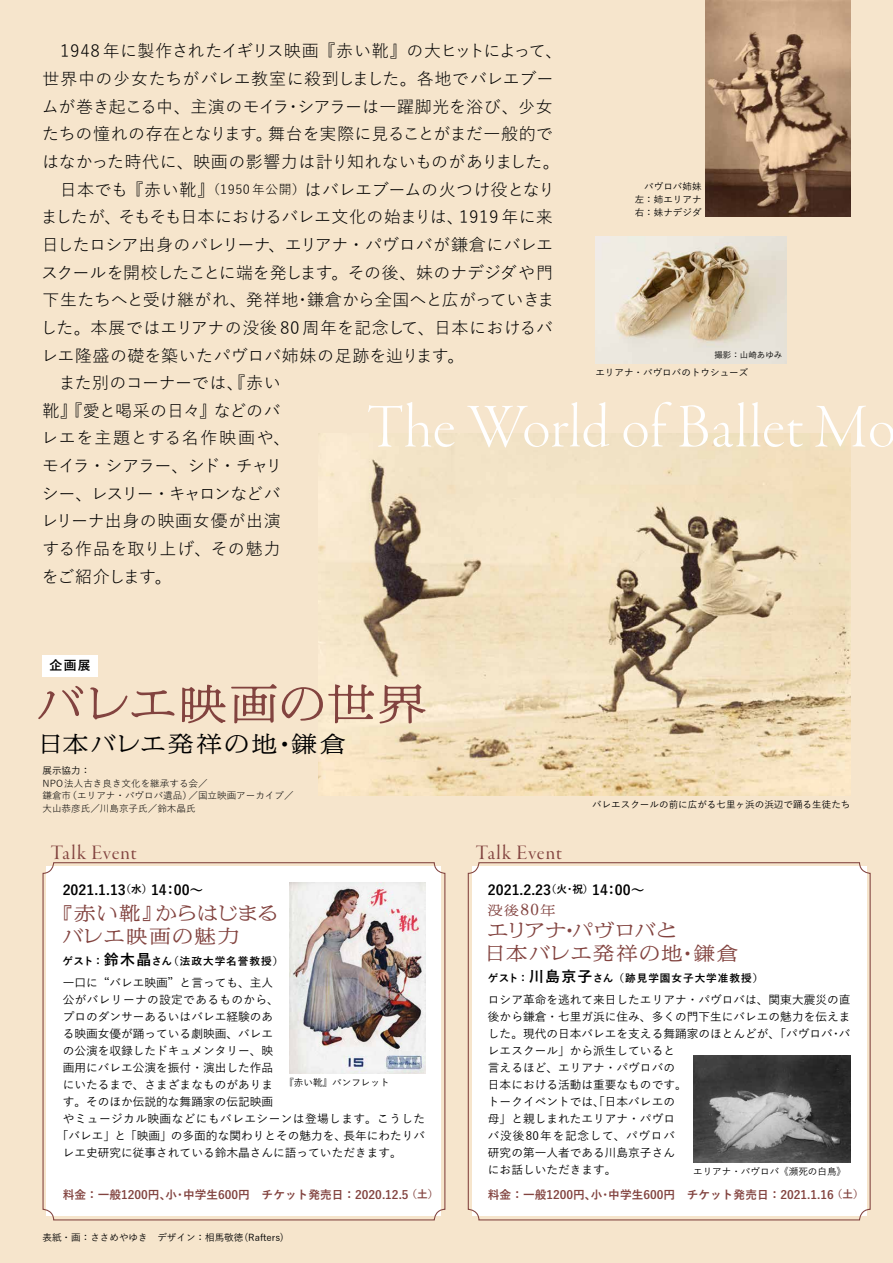
<style>
.page{position:relative;width:893px;height:1263px;background:#f6e5cc}
.page>*{position:absolute;margin:0;border:0;box-sizing:border-box;transform-origin:0 0}
.t1{font:63.75px "Garamond Premr Pro Lt Disp";letter-spacing:.005em;color:#fff}
.t2{font:21.75px "Asahi TV Pg Min";letter-spacing:.085em;color:#000;scale:1.18 1}
.t3{font:21.3px "Garamond Premr Pro Disp";letter-spacing:.05em;color:#82433f}
.t4{font:18px/23.4px "Asahi TV Pg Min";letter-spacing:.065em;color:#82433f;scale:1.18 1}
.t5{font:18px "Asahi TV Pg Min";letter-spacing:-.01em;color:#82433f;scale:1.18 1}
.t6{font:18px "Asahi TV Pg Min";letter-spacing:.06em;color:#82433f;scale:1.18 1}
.t7{font:18px "Asahi TV Pg Min";letter-spacing:.01em;color:#82433f;scale:1.18 1}
.t8{font:18px "Asahi TV Pg Min";color:#000;scale:1.18 1}
.t9{font:16.95px/27.6px "Yu Go Pr 6 N";letter-spacing:-.005em;color:#000}
.t10{font:16.95px "Yu Go Pr 6 N";letter-spacing:-.03em;color:#000}
.t11{font:16.95px "Yu Go Pr 6 N";letter-spacing:.02em;color:#000}
.t12{font:16.95px "Yu Go Pr 6 N";letter-spacing:-.025em;color:#000}
.t13{font:16.95px "Yu Go Pr 6 N";letter-spacing:-.04em;color:#000}
.t14{font:16.95px "Yu Go Pr 6 N";letter-spacing:.035em;color:#000}
.t15{font:700 14.85px "Yu Go Pr 6 N";letter-spacing:.09em;color:#000}
.t16{font:14.4px "Asahi TV Pg Min";color:#82433f;scale:1.18 1}
.t17{font:14.1px "Asahi TV Pg Min";color:#82433f;scale:1.05 1}
.t18{font:700 13.8px "Yu Go Pr 6 N";color:#000}
.t19{font:12.75px "Yu Go Pr 6 N";letter-spacing:.04em;color:#000}
.t20{font:700 12.75px "Yu Go Pr 6 N";color:#000}
.t21{font:12.6px "Asahi TV Pg Min";color:#82433f;scale:1.18 1}
.t22{font:500 11.7px/17px "Yu Go Pr 6 N";color:#000}
.t23{font:700 11.7px "Yu Go Pr 6 N";color:#82433f}
.t24{font:500 11.7px/17px "Yu Go Pr 6 N";letter-spacing:.035em;color:#000;text-align:right}
.t25{font:700 10.65px "Yu Go Pr 6 N";letter-spacing:.09em;color:#000}
.t26{font:700 10.65px "Yu Go Pr 6 N";color:#82433f}
.t27{font:500 9.6px/12.8px "Yu Go Pr 6 N";color:#000;text-align:justify}
.t28{font:9.6px/12.8px "Yu Go Pr 6 N";color:#000}
.t29{font:500 8.55px "Yu Go Pr 6 N";color:#000}
.s1{font-size:12.75px}
.s2{font-size:10.65px}
</style>
<div class="page">
<img style="left:319px;top:434px;width:531px;height:361px">
<div style="left:43px;top:655px;width:55px;height:21px;background:#fff"></div>
<div style="left:472px;top:866px;width:394px;height:350px;background:#fff"></div>
<div style="left:468px;top:862px;width:403px;height:358px;border:1px solid #82433f;border-radius:11px"></div>
<div style="left:47px;top:866px;width:394px;height:350px;background:#fff"></div>
<div style="left:43px;top:862px;width:402px;height:358px;border:1px solid #82433f;border-radius:11px"></div>
<img style="left:693px;top:1056px;width:157px;height:106px">
<img style="left:706px;top:0;width:144px;height:217px">
<img style="left:595px;top:236px;width:192px;height:128px">
<img style="left:289px;top:882px;width:136px;height:192px">
<svg style="left:38px;top:684px;width:387px;height:39px"></svg>
<h3 class="t10" style="left:43px;top:36px;width:521px">　1948 年に製作されたイギリス映画『赤い靴』の大ヒットによって、</h3>
<h3 class="t11" style="left:42px;top:63px;width:512px">世界中の少女たちがバレエ教室に殺到しました。各地でバレエブー</h3>
<h3 class="t9" style="left:297px;top:91px;width:257px">シアラーは一躍脚光を浴び、少女</h3>
<h3 class="t9" style="left:268px;top:91px;width:286px;text-indent:-227px">ムが巻き起こる中、主演のモイラ<br>舞台を実際に見ることがまだ一般的で</h3>
<h3 class="t9" style="left:285px;top:91px;width:19px">・</h3>
<h3 class="t9" style="left:42px;top:118px;width:232px">たちの憧れの存在となります。</h3>
<h3 class="t9" style="left:42px;top:146px;width:519px">はなかった時代に、映画の影響力は計り知れないものがありました。</h3>
<h3 class="t9" style="left:305px;top:174px;width:252px">はバレエブームの火つけ役となり</h3>
<h3 class="t9" style="left:43px;top:174px;width:179px">　日本でも『赤い靴』<span class="s1">（</span></h3>
<p class="t27" style="left:635px;top:179px;width:68px;text-indent:10px">パヴロバ姉妹左：姉エリアナ右：妹ナデジダ</p>
<p class="t19" style="left:220px;top:178px;width:86px">1950年公開）</p>
<h3 class="t14" style="left:459px;top:201px;width:95px">1919年に来</h3>
<h3 class="t13" style="left:118px;top:201px;width:347px">そもそも日本におけるバレエ文化の始まりは、</h3>
<h3 class="t9" style="left:41px;top:201px;width:82px">ましたが、</h3>
<h3 class="t10" style="left:42px;top:229px;width:513px">日したロシア出身のバレリーナ、エリアナ・パヴロバが鎌倉にバレエ</h3>
<h3 class="t9" style="left:41px;top:256px;width:513px">スクールを開校したことに端を発します。その後、妹のナデジダや門</h3>
<h3 class="t12" style="left:307px;top:284px;width:249px">鎌倉から全国へと広がっていきま</h3>
<h3 class="t11" style="left:42px;top:284px;width:257px">下生たちへと受け継がれ、発祥地</h3>
<h3 class="t9" style="left:40px;top:312px;width:514px">した。本展ではエリアナの没後 80 周年を記念して、日本におけるバ</h3>
<h3 class="t9" style="left:41px;top:339px;width:425px">レエ隆盛の礎を築いたパヴロバ姉妹の足跡を辿ります。</h3>
<h3 class="t12" style="left:43px;top:367px;width:240px">　また別のコーナーでは、『赤い</h3>
<h3 class="t9" style="left:214px;top:395px;width:69px">などのバ</h3>
<h3 class="t9" style="left:294px;top:284px;width:19px">・</h3>
<p class="t29" style="left:714px;top:347px;width:70px">撮影：山崎あゆみ</p>
<p class="t27" style="left:595px;top:365px;width:155px">エリアナ・パヴロバのトウシューズ</p>
<h1 class="t1" style="left:368px;top:392px;width:530px">The World of Ballet Mo</h1>
<h3 class="t9" style="left:41px;top:395px;width:250px">靴』『愛と喝采の日々』<br>レエを主題とする名作映画や、モイラ・シアラー、シド・チャリシー、レスリー・キャロンなどバレリーナ出身の映画女優が出演する作品を取り上げ、その魅力をご紹介します。</h3>
<p class="t20" style="left:50px;top:658px;width:43px">企画展</p>
<h2 class="t2" style="left:38px;top:727px;width:204px">日本バレエ発祥の地</h2>
<h2 class="t2" style="left:292px;top:727px;width:47px">鎌倉</h2>
<h3 class="t8" style="left:274px;top:730px;width:20px">・</h3>
<p class="t27" style="left:43px;top:763px;width:49px">展示協力：</p>
<p class="t28" style="left:188px;top:775px;width:107px;text-indent:-146px">NPO法人古き良き文化を継承する会／<br>／国立映画アーカイブ／</p>
<p class="t28" style="left:68px;top:788px;width:126px">（エリアナ・パヴロバ遺品）</p>
<p class="t28" style="left:43px;top:788px;width:155px">鎌倉市<br>大山恭彦氏／川島京子氏／鈴木晶氏</p>
<h3 class="t3" style="left:51px;top:840px;width:87px">Talk Event</h3>
<p class="t18" style="left:63px;top:882px;width:65px">2021.1.13</p>
<p class="t18" style="left:151px;top:882px;width:54px">14：00~</p>
<p class="t25" style="left:121px;top:883px;width:33px">（水(</p>
<h3 class="t4" style="left:62px;top:900px;width:151px;text-indent:-11px">『赤い靴』<br>バレエ映画の魅力</h3>
<p class="t25" style="left:168px;top:955px;width:117px">（法政大学名誉教授(</p>
<h3 class="t7" style="left:156px;top:899px;width:105px">からはじまる</h3>
<p class="t15" style="left:104px;top:951px;width:70px">鈴木晶<span class="s2">さん</span></p>
<p class="t25" style="left:63px;top:955px;width:42px">ゲスト：</p>
<p class="t22" style="left:63px;top:973px;width:218px">一口に“バレエ映画”と言っても、主人公がバレリーナの設定であるものから、プロのダンサーあるいはバレエ経験のある映画女優が踊っている劇映画、バレエの公演を収録したドキュメンタリー、映画用にバレエ公演を振付・演出した作品にいたるまで、さまざまなものがあります。そのほか伝説的な舞踊家の伝記映画</p>
<p class="t27" style="left:284px;top:1075px;width:107px">『赤い靴』パンフレット</p>
<p class="t24" style="left:63px;top:1109px;width:364px">やミュージカル映画などにもバレエシーンは登場します。こうした長年にわたりバ</p>
<p class="t22" style="left:63px;top:1126px;width:341px;text-indent:-6px">「バレエ」と「映画」の多面的な関わりとその魅力を、<br>レエ史研究に従事されている鈴木晶さんに語っていただきます。</p>
<p class="t23" style="left:63px;top:1188px;width:116px">料金：一般1200円小、</p>
<p class="t23" style="left:183px;top:1188px;width:227px">中学生600円　チケット発売日：2020.12.5</p>
<p class="t26" style="left:407px;top:1188px;width:33px">（土(</p>
<p class="t23" style="left:174px;top:1188px;width:13px">・</p>
<p class="t27" style="left:43px;top:1229px;width:243px">表紙・画：ささめやゆき　デザイン：相馬敬徳(Rafters(</p>
<h3 class="t3" style="left:476px;top:840px;width:87px">Talk Event</h3>
<p class="t27" style="left:592px;top:797px;width:260px">バレエスクールの前に広がる七里ヶ浜の浜辺で踊る生徒たち</p>
<p class="t18" style="left:488px;top:882px;width:65px">2021.2.23</p>
<p class="t18" style="left:592px;top:882px;width:54px">14：00~</p>
<p class="t25" style="left:546px;top:883px;width:23px">（火</p>
<p class="t25" style="left:572px;top:883px;width:23px">祝(</p>
<p class="t25" style="left:564px;top:883px;width:12px">・</p>
<p class="t21" style="left:488px;top:900px;width:28px">没後</p>
<h3 class="t5" style="left:487px;top:916px;width:163px">エリアナパヴロバと</h3>
<p class="t21" style="left:541px;top:900px;width:14px">年</p>
<p class="t17" style="left:521px;top:899px;width:19px">80</p>
<p class="t16" style="left:561px;top:919px;width:16px">・</p>
<h3 class="t6" style="left:485px;top:940px;width:169px">日本バレエ発祥の地</h3>
<p class="t25" style="left:614px;top:972px;width:151px">（跡見学園女子大学准教授(</p>
<h3 class="t7" style="left:694px;top:940px;width:39px">鎌倉</h3>
<p class="t16" style="left:679px;top:942px;width:16px">・</p>
<p class="t15" style="left:529px;top:968px;width:86px">川島京子<span class="s2">さん</span></p>
<p class="t25" style="left:488px;top:972px;width:42px">ゲスト：</p>
<p class="t22" style="left:488px;top:990px;width:364px;text-align:right">ロシア革命を逃れて来日したエリアナ・パヴロバは、関東大震災の直後から鎌倉・七里ガ浜に住み、多くの門下生にバレエの魅力を伝えまバ</p>
<p class="t22" style="left:488px;top:1024px;width:346px">した。現代の日本バレエを支える舞踊家のほとんどが、「パヴロバ</p>
<p class="t22" style="left:830px;top:1024px;width:13px">・</p>
<p class="t22" style="left:488px;top:1041px;width:200px">レエスクール」から派生していると言えるほど、エリアナ・パヴロバの日本における活動は重要なものです。トークイベントでは、「日本バレエの母」と親しまれたエリアナ・パヴロバ没後80年を記念して、パヴロバ研究の第一人者である川島京子さんにお話しいただきます。</p>
<p class="t27" style="left:693px;top:1163px;width:155px">エリアナ・パヴロバ《瀕死の白鳥《</p>
<p class="t23" style="left:488px;top:1188px;width:116px">料金：一般1200円小、</p>
<p class="t23" style="left:608px;top:1188px;width:227px">中学生600円　チケット発売日：2021.1.16</p>
<p class="t26" style="left:832px;top:1188px;width:33px">（土(</p>
<p class="t23" style="left:599px;top:1188px;width:13px">・</p>
</div>
